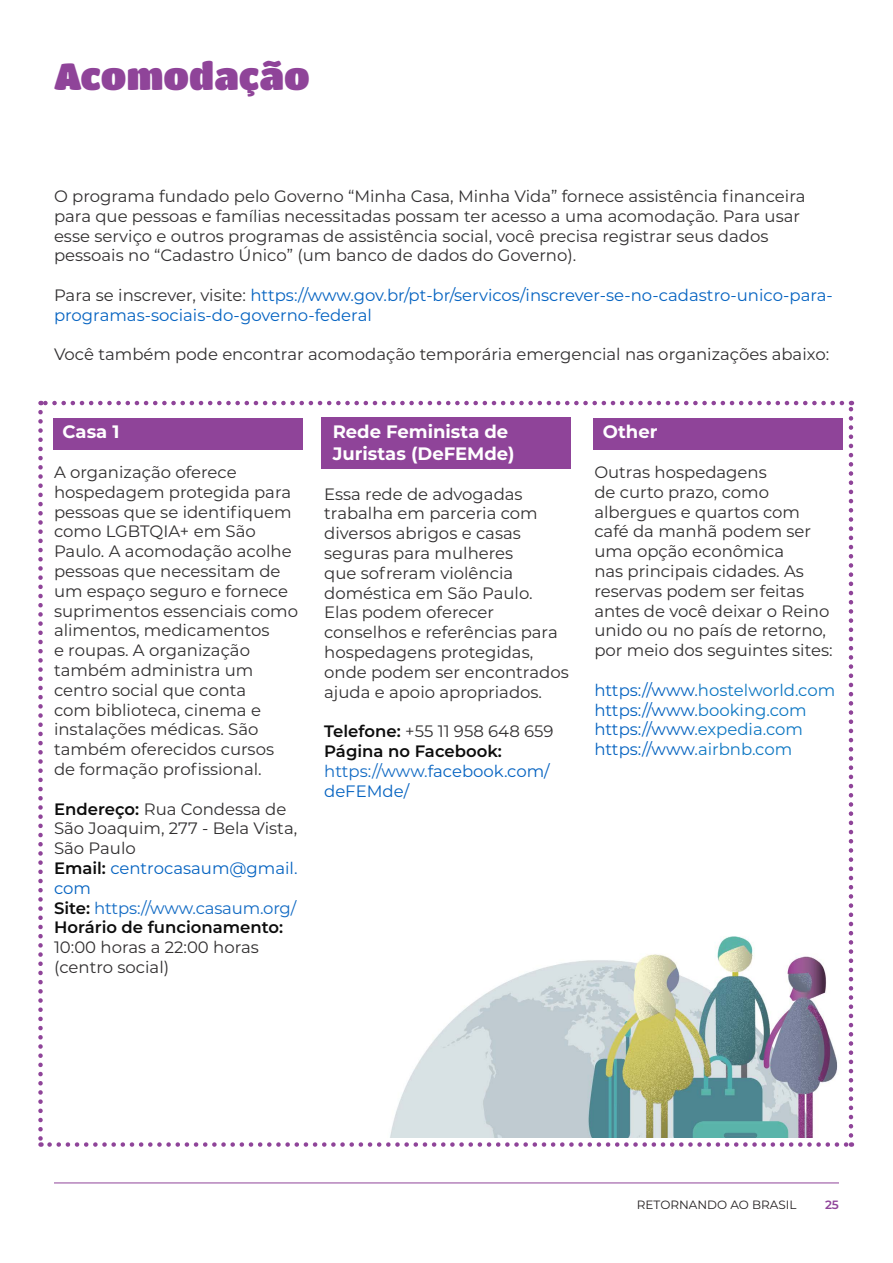
<style>
.page{position:relative;width:893px;height:1263px;background:#fff}
.page>*{position:absolute;margin:0;border:0;box-sizing:border-box;transform-origin:0 0}
.t1{font:37.5px "Titan One";color:#8f4499}
.t2{font:700 18px/21.6px "Montserrat";color:#fff}
.t3{font:16.5px/19.8px "Montserrat";color:#312f30}
.t4{font:16.5px/19.8px "Montserrat";color:#0563c1}
.t5{font:600 16.5px/19.8px "Montserrat";color:#0d0d0d}
.t6{font:12px "Montserrat";color:#231f20}
.t7{font:600 12px "Montserrat";color:#8f4499}
.s1{color:#312f30}
.s2{font-weight:600;color:#0d0d0d}
.s3{color:#0563c1}
.s4{color:#126bc4}
.s5{font-weight:400;color:#312f30}
.s6{font-weight:400;color:#126bc4}
.s7{font-weight:400;color:#0563c1}
.s8{color:#0d77c3}
</style>
<div class="page">
<hr style="left:54px;top:1182px;width:785px;height:1px;background:#8f4499">
<svg style="left:38px;top:412px;width:5px;height:735px"></svg>
<svg style="left:50px;top:1142px;width:802px;height:5px"></svg>
<svg style="left:849px;top:401px;width:4px;height:734px"></svg>
<svg style="left:41px;top:401px;width:801px;height:4px"></svg>
<img style="left:390px;top:936px;width:448px;height:201px">
<div style="left:53px;top:418px;width:250px;height:32px;background:#8f4499"></div>
<div style="left:321px;top:418px;width:250px;height:51px;background:#8f4499"></div>
<div style="left:593px;top:418px;width:250px;height:32px;background:#8f4499"></div>
<h1 class="t1" style="left:54px;top:54px;width:257px">Acomodação</h1>
<p class="t3" style="left:54px;top:186px;width:753px">O programa fundado pelo Governo “Minha Casa, Minha Vida” fornece assistência financeira para que pessoas e famílias necessitadas possam ter acesso a uma acomodação. Para usar esse serviço e outros programas de assistência social, você precisa registrar seus dados pessoais no “Cadastro Único” (um banco de dados do Governo).</p>
<p class="t4" style="left:54px;top:285px;width:780px"><span class="s1">Para se inscrever, visite:</span> https://www.gov.br/pt-br/servicos/inscrever-se-no-cadastro-unico-para&shy;programas-sociais-do-governo-federal</p>
<p class="t3" style="left:54px;top:344px;width:777px">Você também pode encontrar acomodação temporária emergencial nas organizações abaixo:</p>
<p class="t2" style="left:63px;top:420px;width:59px">Casa 1</p>
<p class="t3" style="left:54px;top:462px;width:246px">A organização oferece hospedagem protegida para pessoas que se identifiquem como LGBTQIA+ em São<br>Paulo. A acomodação acolhe pessoas que necessitam de um espaço seguro e fornece suprimentos essenciais como alimentos, medicamentos<br>e roupas. A organização também administra um centro social que conta<br>com biblioteca, cinema e instalações médicas. São também oferecidos cursos de formação profissional.</p>
<p class="t3" style="left:54px;top:798px;width:245px"><span class="s2">Endereço:</span> Rua Condessa de<br>São Joaquim, 277 - Bela Vista,<br>São Paulo<br><span class="s2">Email:</span> <span class="s3">centrocasaum@gmail. com<br></span><span class="s2">Site:</span> <span class="s4">https://www.casaum.org/<br></span><span class="s2">Horário de funcionamento:</span></p>
<p class="t3" style="left:54px;top:937px;width:206px">10:00 horas a 22:00 horas (centro social)</p>
<p class="t2" style="left:333px;top:420px;width:184px">Rede Feminista de<br>Juristas (DeFEMde)</p>
<p class="t3" style="left:324px;top:483px;width:246px">Essa rede de advogadas trabalha em parceria com diversos abrigos e casas seguras para mulheres<br>que sofreram violência doméstica em São Paulo.<br>Elas podem oferecer conselhos e referências para hospedagens protegidas, onde podem ser encontrados ajuda e apoio apropriados.</p>
<p class="t5" style="left:324px;top:721px;width:231px">Telefone: <span class="s5">+55 11 958 648 659<br></span>Página no Facebook: <span class="s6">https://www.</span><span class="s7">facebook.com/ deFEMde/</span></p>
<p class="t2" style="left:603px;top:420px;width:56px">Other</p>
<p class="t3" style="left:594px;top:462px;width:240px">Outras hospedagens<br>de curto prazo, como albergues e quartos com café da manhã podem ser uma opção econômica<br>nas principais cidades. As reservas podem ser feitas antes de você deixar o Reino unido ou no país de retorno, por meio dos seguintes sites:</p>
<p class="t4" style="left:594px;top:679px;width:242px">https://www.<span class="s8">hostelworld.com </span>https://www.<span class="s8">booking.com </span>https://www.<span class="s8">expedia.com </span>https://www.<span class="s8">airbnb.com</span></p>
<p class="t6" style="left:637px;top:1197px;width:161px">RETORNANDO AO BRASIL</p>
<p class="t7" style="left:825px;top:1196px;width:15px">25</p>
</div>
